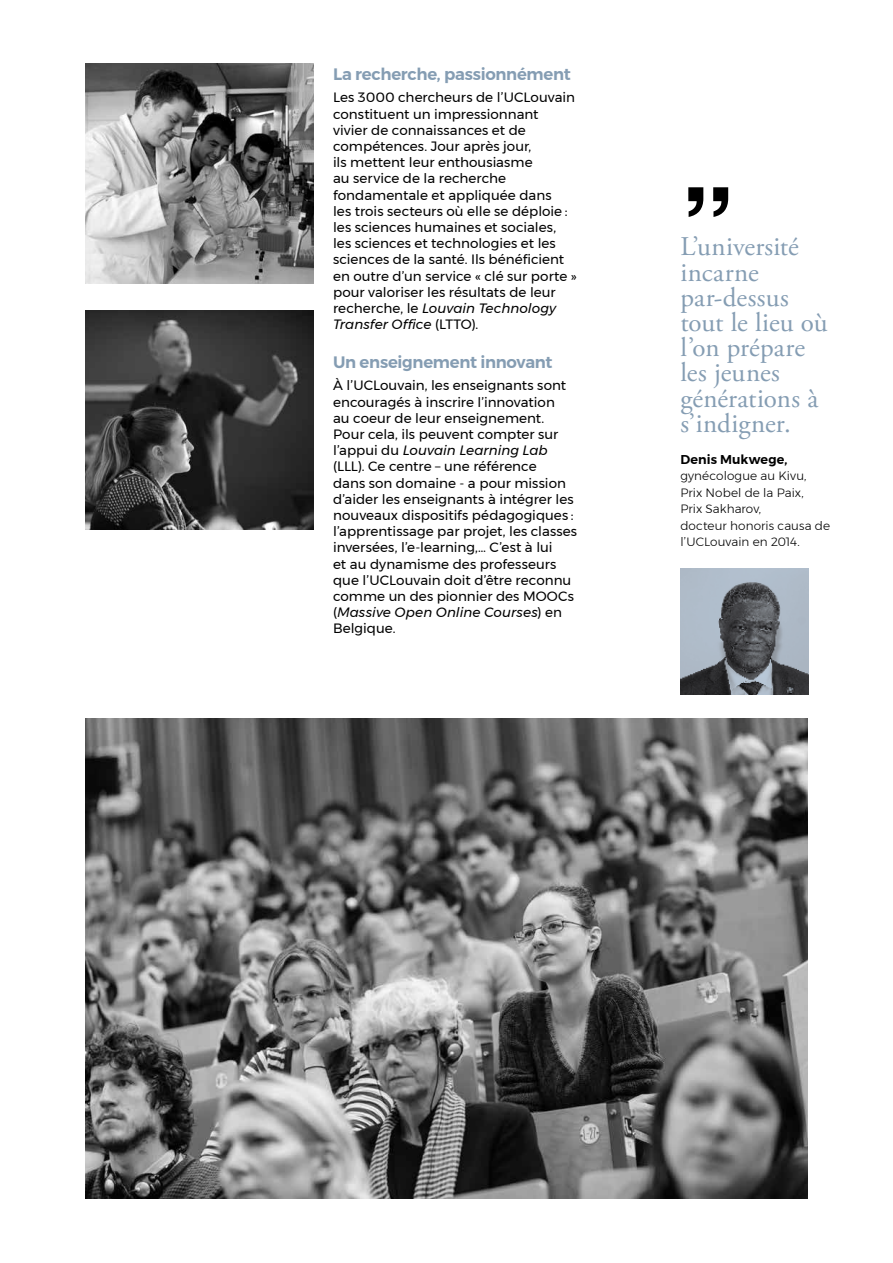
<style>
.page{position:relative;width:893px;height:1263px;background:#fff}
.page>*{position:absolute;margin:0;border:0;box-sizing:border-box;transform-origin:0 0}
.t1{font:700 108px "Helvetica";color:#000}
.t2{font:27px/25.2px "Adobe Garamond Pro";color:#859db3}
.t3{font:600 16.5px "Montserrat";letter-spacing:-.02em;color:#859db3}
.t4{font:13.5px/16.2px "Montserrat";color:#000}
.t5{font:600 12.75px "Montserrat";letter-spacing:.01em;color:#000}
.t6{font:300 12px/16.5px "Montserrat";letter-spacing:.005em;color:#000}
.s1{font-style:italic}
</style>
<div class="page">
<img style="left:85px;top:719px;width:723px;height:479px">
<img style="left:85px;top:64px;width:228px;height:220px">
<img style="left:85px;top:310px;width:228px;height:220px">
<img style="left:680px;top:569px;width:128px;height:125px">
<p class="t3" style="left:333px;top:61px;width:239px">La recherche, passionnément</p>
<p class="t4" style="left:333px;top:89px;width:245px">Les 3000 chercheurs de l’UCLouvain constituent un impressionnant<br>vivier de connaissances et de compétences. Jour après jour,<br>ils mettent leur enthousiasme<br>au service de la recherche fondamentale et appliquée dans<br>les trois secteurs où elle se déploie : les sciences humaines et sociales, les sciences et technologies et les sciences de la santé. Ils bénéficient en outre d’un service « clé sur porte » pour valoriser les résultats de leur recherche, le <span class="s1">Louvain Technology<br>Transfer Office</span> (LTTO).</p>
<p class="t3" style="left:333px;top:349px;width:221px">Un enseignement innovant</p>
<p class="t4" style="left:333px;top:377px;width:246px">À l’UCLouvain, les enseignants sont encouragés à inscrire l’innovation<br>au coeur de leur enseignement.<br>Pour cela, ils peuvent compter sur l’appui du <span class="s1">Louvain Learning Lab </span>(LLL). Ce centre – une référence<br>dans son domaine - a pour mission d’aider les enseignants à intégrer les nouveaux dispositifs pédagogiques : l’apprentissage par projet, les classes inversées, l’e-learning,… C’est à lui<br>et au dynamisme des professeurs que l’UCLouvain doit d’être reconnu comme un des pionnier des MOOCs (<span class="s1">Massive Open Online Courses</span>) en Belgique.</p>
<h1 class="t1" style="left:680px;top:140px;width:55px">ˮ</h1>
<h2 class="t2" style="left:680px;top:235px;width:149px">L’université incarne par-dessus tout le lieu où l’on prépare les jeunes générations à s’indigner.</h2>
<p class="t5" style="left:680px;top:449px;width:108px">Denis Mukwege,</p>
<p class="t6" style="left:680px;top:467px;width:151px">gynécologue au Kivu,<br>Prix Nobel de la Paix,<br>Prix Sakharov,<br>docteur honoris causa de l’UCLouvain en 2014.</p>
</div>
